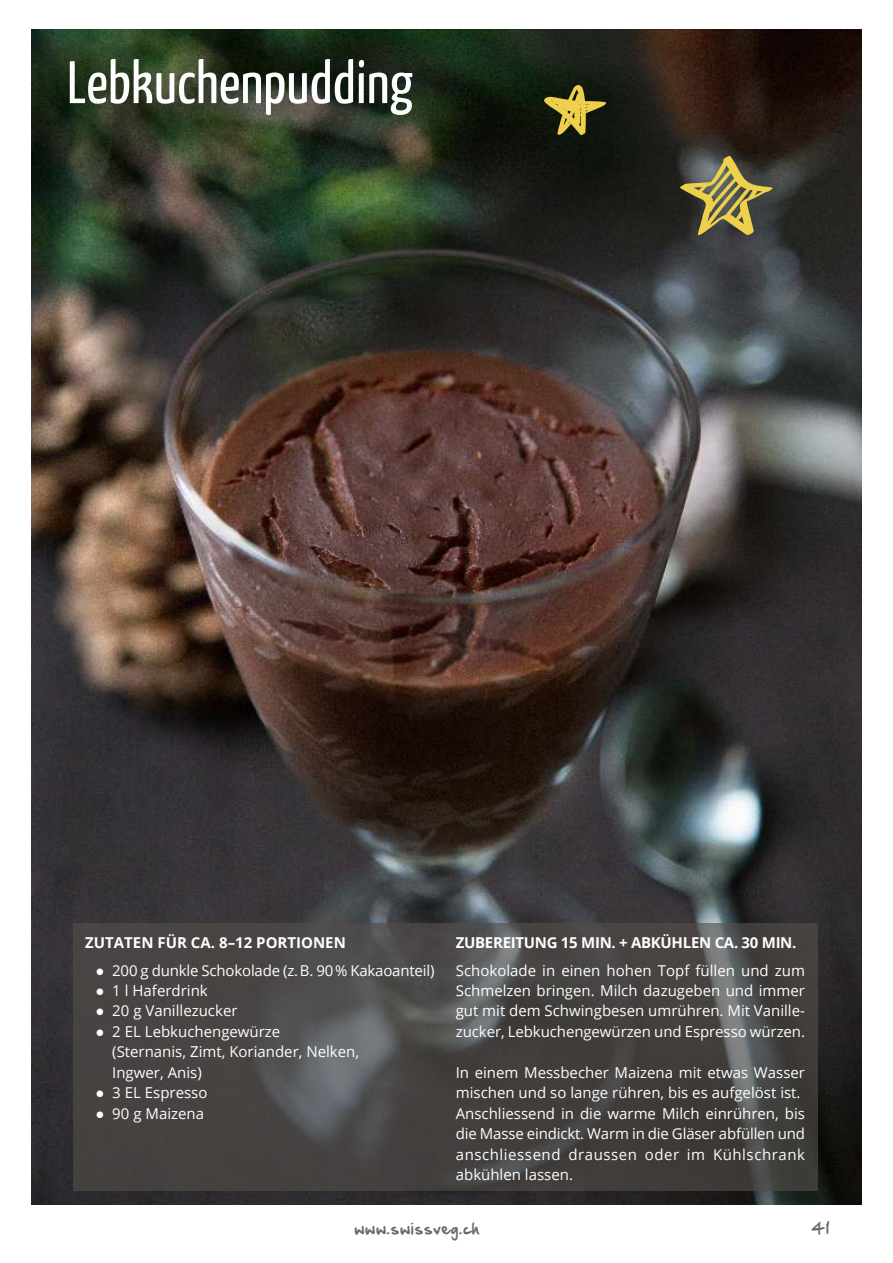
<style>
.page{position:relative;width:893px;height:1263px;background:#fff}
.page>*{position:absolute;margin:0;border:0;box-sizing:border-box;transform-origin:0 0}
.t1{font:60px "Yanone Kaffeesatz";color:#fefefe}
.t2{font:15px/20.4px "Open Sans";color:#fefefe}
.t3{font:700 15px "Open Sans";letter-spacing:-.02em;color:#fefefe}
.t4{font:700 15px "Open Sans";color:#fefefe}
.t5{font:15px "Hand Of Sean";letter-spacing:.05em;color:#6d6966}
.s1{font-family:"Times New Roman"}
</style>
<div class="page">
<img style="left:32px;top:30px;width:829px;height:1175px">
<div style="left:74px;top:923px;width:744px;height:268px;background:#544e4a;opacity:.64"></div>
<svg style="left:542px;top:85px;width:65px;height:51px;background:#615a24"></svg>
<svg style="left:679px;top:155px;width:94px;height:81px;background:#716b44"></svg>
<h1 class="t1" style="left:67px;top:59px;width:347px">Lebkuchenpudding</h1>
<p class="t4" style="left:85px;top:936px;width:262px">ZUTATEN FÜR CA. 8–12 PORTIONEN</p>
<p class="t2" style="left:95px;top:961px;width:341px"><span class="s1">●</span> 200 g dunkle Schokolade (z.B. 90% Kakaoanteil)</p>
<p class="t2" style="left:95px;top:982px;width:114px"><span class="s1">●</span> 1 l Haferdrink</p>
<p class="t2" style="left:95px;top:1002px;width:144px"><span class="s1">●</span> 20 g Vanillezucker</p>
<p class="t2" style="left:112px;top:1023px;width:248px;text-indent:-17px"><span class="s1">●</span> 2 EL Lebkuchengewürze<br>(Sternanis, Zimt, Koriander, Nelken,<br>Ingwer, Anis)</p>
<p class="t2" style="left:95px;top:1084px;width:114px"><span class="s1">●</span> 3 EL Espresso</p>
<p class="t2" style="left:95px;top:1104px;width:110px"><span class="s1">●</span> 90 g Maizena</p>
<p class="t3" style="left:456px;top:936px;width:342px">ZUBEREITUNG 15 MIN. + ABKÜHLEN CA. 30 MIN.</p>
<p class="t2" style="left:456px;top:961px;width:351px;text-align:justify">Schokolade in einen hohen Topf füllen und zum Schmelzen bringen. Milch dazugeben und immer gut mit dem Schwingbesen umrühren. Mit Vanille&shy;zucker, Lebkuchengewürzen und Espresso würzen.</p>
<p class="t2" style="left:456px;top:1063px;width:351px">In einem Messbecher Maizena mit etwas Wasser mischen und so lange rühren, bis es aufgelöst ist.<br>Anschliessend in die warme Milch einrühren, bis die Masse eindickt. Warm in die Gläser abfüllen und anschliessend draussen oder im Kühlschrank abkühlen lassen.</p>
<p class="t5" style="left:354px;top:1221px;width:127px">www.swissveg.ch</p>
<p class="t5" style="left:811px;top:1221px;width:20px">41</p>
</div>
